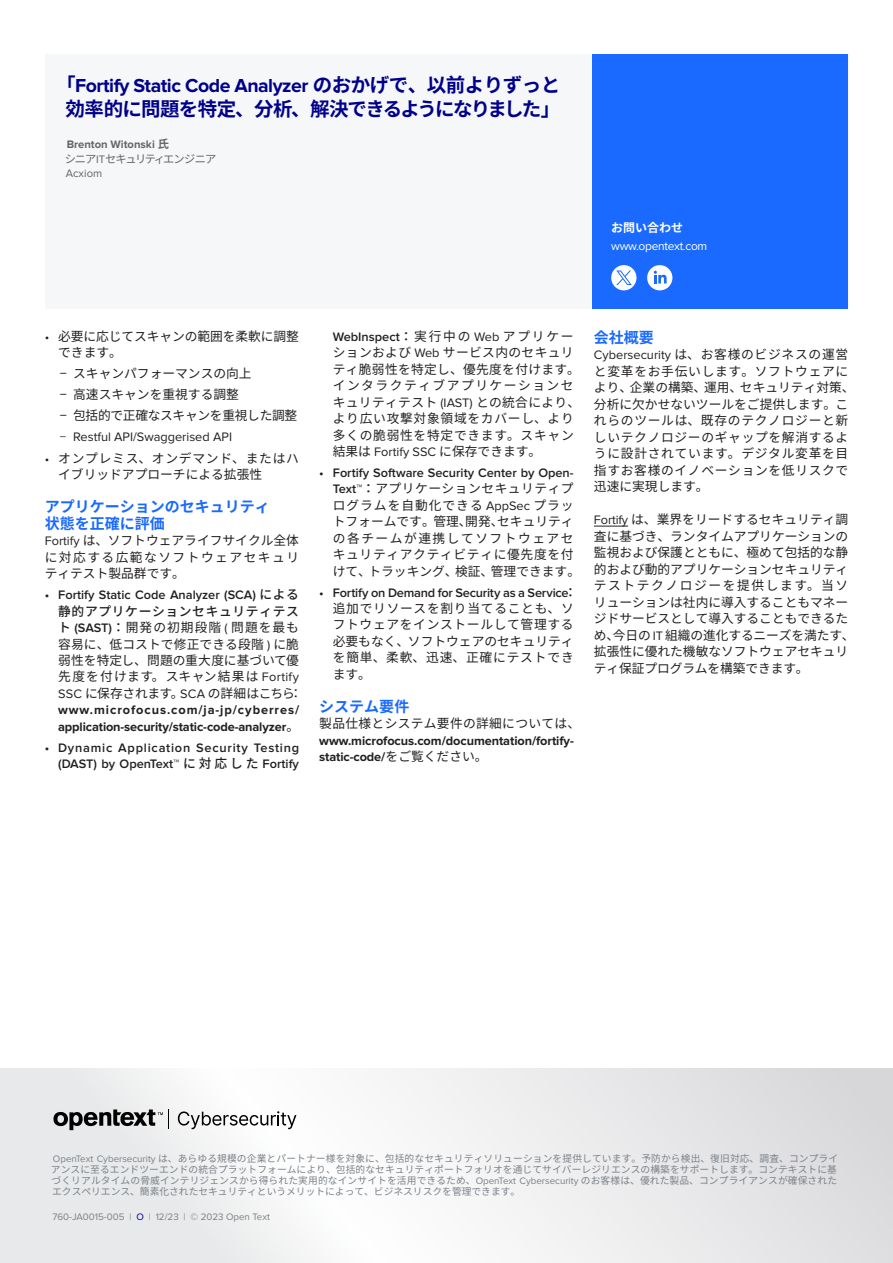
<style>
.page{position:relative;width:893px;height:1263px;background:#fff}
.page>*{position:absolute;margin:0;border:0;box-sizing:border-box;transform-origin:0 0}
.t1{font:700 19.5px/24px "Source Han Sans JP";letter-spacing:-.06em;color:#00008b;text-align:center}
.t2{font:700 15px/16.5px "Source Han Sans JP";color:#1a6aff}
.t3{font:12.75px/16.5px "Source Han Sans JP";letter-spacing:.005em;color:#231f20}
.t4{font:12.75px/16.5px "Source Han Sans JP";letter-spacing:.05em;color:#231f20}
.t5{font:12.75px/16.5px "Source Han Sans JP";letter-spacing:.055em;color:#231f20}
.t6{font:12.75px/16.5px "Source Han Sans JP";letter-spacing:.03em;color:#231f20}
.t7{font:700 12.75px/16.5px "Proxima Nova";letter-spacing:-.005em;color:#231f20}
.t8{font:600 12.75px/16.5px "Proxima Nova";letter-spacing:.06em;color:#231f20;text-align:right}
.t9{font:12.75px "Proxima Nova";color:#231f20}
.t10{font:12.75px "Source Han Sans JP";letter-spacing:-.025em;color:#231f20}
.t11{font:12px/17.2px "Proxima Nova";letter-spacing:-.025em;color:#fff}
.t12{font:700 11.25px "Proxima Nova";color:#656668}
.t13{font:11.25px "Source Han Sans JP";letter-spacing:-.09em;color:#656668}
.t14{font:11.25px "Proxima Nova";color:#656668}
.t15{font:9.75px/11.2px "Source Han Sans JP";letter-spacing:.01em;color:#7b8289}
.t16{font:9.75px "Proxima Nova";color:#7b8289}
.s1{font-family:"Proxima Nova"}
.s2{font-family:"Source Han Sans JP"}
.s3{font-family:"Source Han Sans JP";font-weight:700}
.s4{font-family:"Proxima Nova";font-weight:600}
.s5{font-weight:500}
.s6{font-family:"Proxima Nova";font-weight:700}
.s7{font-family:"Source Han Sans JP";font-weight:500}
.s8{font-family:"Source Han Sans JP";font-weight:400}
.s9{color:#00008b}
</style>
<div class="page">
<hr style="left:594px;top:526px;width:34px;height:1px;background:#231f20">
<div style="left:45px;top:54px;width:803px;height:254px;background:#f5f7f8"></div>
<svg style="left:0;top:1069px;width:893px;height:194px"></svg>
<div style="left:592px;top:54px;width:256px;height:254px;background:#1a6aff"></div>
<div style="left:647px;top:265px;width:25px;height:25px;background:#fff;border-radius:13px"></div>
<svg style="left:654px;top:271px;width:13px;height:12px"></svg>
<div style="left:611px;top:265px;width:25px;height:25px;background:#fff;border-radius:50%"></div>
<svg style="left:616px;top:270px;width:16px;height:15px"></svg>
<svg style="left:178px;top:1111px;width:118px;height:18px"></svg>
<svg style="left:53px;top:1109px;width:116px;height:21px"></svg>
<p class="t1" style="left:56px;top:73px;width:506px">「<span class="s1">Fortify Static Code Analyzer</span> のおかげで、以前よりずっと効率的に問題を特定、分析、解決できるようになりました」</p>
<p class="t12" style="left:67px;top:138px;width:104px">Brenton Witonski <span class="s2">氏</span></p>
<p class="t13" style="left:65px;top:152px;width:153px">シニア<span class="s1">IT</span>セキュリティエンジニア</p>
<p class="t14" style="left:66px;top:168px;width:38px">Acxiom</p>
<p class="t11" style="left:611px;top:220px;width:98px"><span class="s3">お問い合わせ</span>www.opentext.com</p>
<p class="t3" style="left:58px;top:328px;width:242px;text-indent:-14px"><span class="s1">•</span> 必要に応じてスキャンの範囲を柔軟に調整できます。</p>
<p class="t3" style="left:60px;top:366px;width:194px">− スキャンパフォーマンスの向上</p>
<p class="t3" style="left:60px;top:387px;width:181px">− 高速スキャンを重視する調整</p>
<p class="t10" style="left:60px;top:409px;width:239px">− 包括的で正確なスキャンを重視した調整</p>
<p class="t9" style="left:60px;top:431px;width:174px">− Restful API/Swaggerised API</p>
<p class="t3" style="left:58px;top:450px;width:242px;text-indent:-14px"><span class="s1">•</span> オンプレミス、オンデマンド、またはハイブリッドアプローチによる拡張性</p>
<h2 class="t2" style="left:45px;top:499px;width:227px">アプリケーションのセキュリティ状態を正確に評価</h2>
<p class="t3" style="left:45px;top:532px;width:256px;text-align:justify"><span class="s1">Fortify</span> は、ソフトウェアライフサイクル全体に対応する広範なソフトウェアセキュリティテスト製品群です。</p>
<p class="t3" style="left:58px;top:586px;width:246px;text-indent:-14px"><span class="s4">• Fortify Static Code Analyzer (SCA)</span> <span class="s5">による静的アプリケーションセキュリティテスト</span> <span class="s4">(SAST)</span><span class="s5">：</span>開発の初期段階 <span class="s1">(</span> 問題を最も容易に、低コストで修正できる段階 <span class="s1">)</span> に脆弱性を特定し、問題の重大度に基づいて優先度を付けます。スキャン結果は <span class="s1">Fortify<br>SSC</span> に保存されます。<span class="s1">SCA</span> の詳細はこちら：<span class="s6">www.microfocus.com/ja-jp/cyberres/ application-security/static-code-analyzer</span>。</p>
<p class="t8" style="left:45px;top:740px;width:256px">• Dynamic Application Security Testing (DAST) by OpenText™ <span class="s7">に対応した</span> Fortify</p>
<p class="t6" style="left:333px;top:328px;width:249px"><span class="s4">WebInspect</span><span class="s5">：</span>実行中の <span class="s1">Web</span> アプリケーションおよび <span class="s1">Web</span> サービス内のセキュリティ脆弱性を特定し、優先度を付けます。インタラクティブアプリケーションセキュリティテスト <span class="s1">(IAST)</span> との統合により、より広い攻撃対象領域をカバーし、より多くの脆弱性を特定できます。スキャン結果は <span class="s1">Fortify SSC</span> に保存できます。</p>
<p class="t4" style="left:333px;top:464px;width:249px;text-indent:-14px"><span class="s4">• Fortify Software Security Center by Open-<br>Text™</span><span class="s5">：</span>アプリケーションセキュリティプログラムを自動化できる <span class="s1">AppSec</span> プラットフォームです。管理、開発、セキュリティの各チームが連携してソフトウェアセキュリティアクティビティに優先度を付けて、トラッキング、検証、管理できます。</p>
<p class="t4" style="left:333px;top:584px;width:246px;text-indent:-13px"><span class="s4">• Fortify on Demand for Security as a Service</span><span class="s5">：</span>追加でリソースを割り当てることも、ソフトウェアをインストールして管理する必要もなく、ソフトウェアのセキュリティを簡単、柔軟、迅速、正確にテストできます。</p>
<h2 class="t2" style="left:319px;top:698px;width:91px">システム要件</h2>
<p class="t7" style="left:319px;top:716px;width:262px"><span class="s8">製品仕様とシステム要件の詳細については、</span>www.microfocus.com/documentation/fortify&shy;static-code/<span class="s8">をご覧ください。</span></p>
<h2 class="t2" style="left:594px;top:329px;width:61px">会社概要</h2>
<p class="t5" style="left:594px;top:347px;width:262px"><span class="s1">Cybersecurity</span> は、お客様のビジネスの運営と変革をお手伝いします。ソフトウェアにより、企業の構築、運用、セキュリティ対策、分析に欠かせないツールをご提供します。これらのツールは、既存のテクノロジーと新しいテクノロジーのギャップを解消するように設計されています。デジタル変革を目指すお客様のイノベーションを低リスクで迅速に実現します。</p>
<p class="t3" style="left:594px;top:512px;width:262px"><span class="s1">Fortify</span> は、業界をリードするセキュリティ調査に基づき、ランタイムアプリケーションの監視および保護とともに、極めて包括的な静的および動的アプリケーションセキュリティテストテクノロジーを提供します。当ソリューションは社内に導入することもマネージドサービスとして導入することもできるため、今日の <span class="s1">IT</span> 組織の進化するニーズを満たす、拡張性に優れた機敏なソフトウェアセキュリティ保証プログラムを構築できます。</p>
<p class="t15" style="left:51px;top:1153px;width:789px"><span class="s1">OpenText Cybersecurity</span> は、あらゆる規模の企業とパートナー様を対象に、包括的なセキュリティソリューションを提供しています。予防から検出、復旧対応、調査、コンプライアンスに至るエンドツーエンドの統合プラットフォームにより、包括的なセキュリティポートフォリオを通じてサイバーレジリエンスの構築をサポートします。コンテキストに基づくリアルタイムの脅威インテリジェンスから得られた実用的なインサイトを活用できるため、<span class="s1">OpenText Cybersecurity</span> のお客様は、優れた製品、コンプライアンスが確保されたエクスペリエンス、簡素化されたセキュリティというメリットによって、ビジネスリスクを管理できます。</p>
<p class="t16" style="left:53px;top:1212px;width:219px">760-JA0015-005 | <span class="s9">O</span> | 12/23 | © 2023 Open Text</p>
</div>
